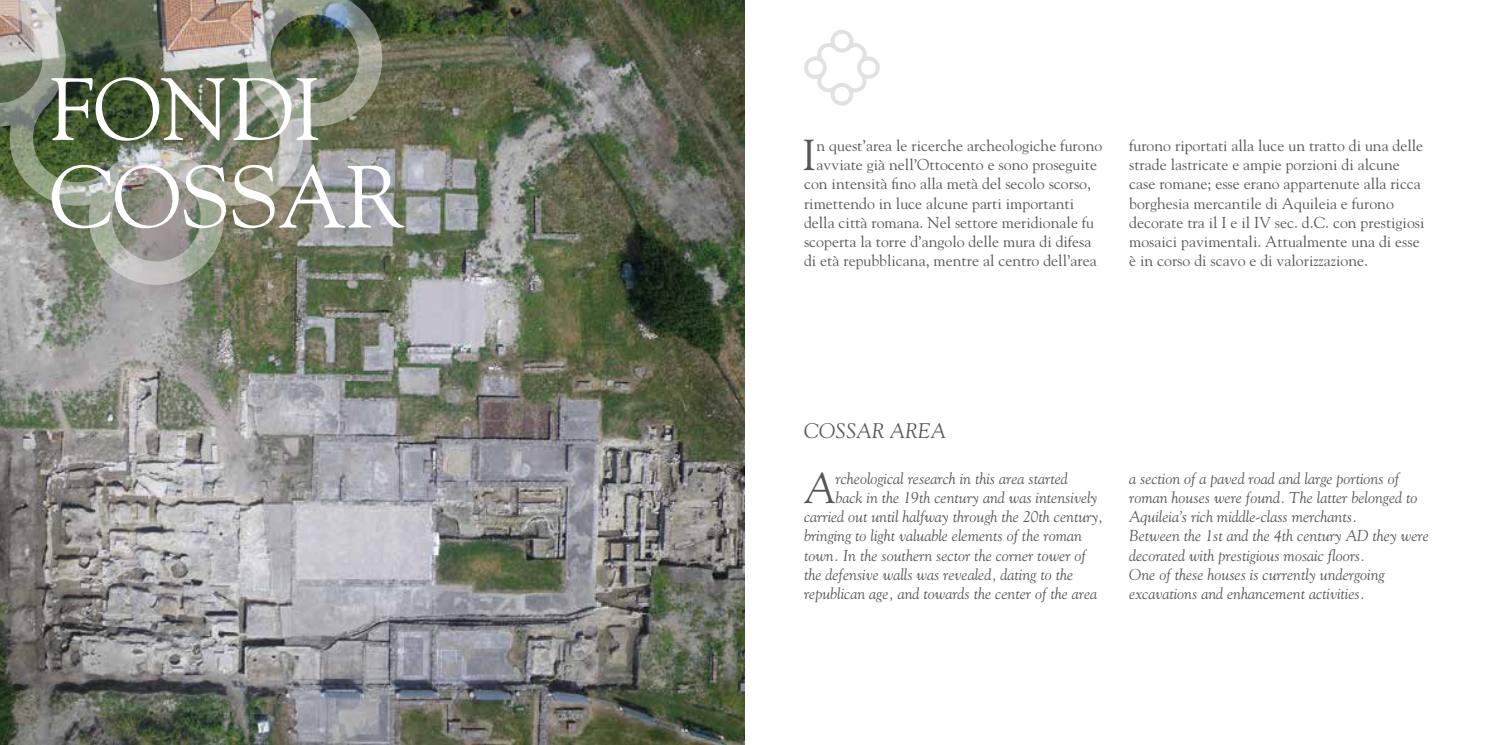
<style>
.page{position:relative;width:1489px;height:745px;background:#fff}
.page>*{position:absolute;margin:0;border:0;box-sizing:border-box;transform-origin:0 0}
.t1{font:87.5px/87.5px "Goudy Std";color:#fff}
.t2{font:43.05px "Goudy Std";color:#575756}
.t3{font:italic 43.05px "Goudy Std";color:#575756}
.t4{font:italic 21px "Goudy Std";color:#575756}
.t5{font:15.75px/19.2px "Goudy Std";color:#575756}
.t6{font:italic 15.75px/19.2px "Goudy Std";color:#575756}
</style>
<div class="page">
<img style="left:0;top:0;width:744px;height:744px">
<img style="left:0;top:0;width:384px;height:286px">
<svg style="left:804px;top:30px;width:76px;height:76px"></svg>
<h1 class="t1" style="left:50px;top:64px;width:266px">Fondi<br>Cossar</h1>
<h2 class="t2" style="left:802px;top:128px;width:16px">I</h2>
<p class="t5" style="left:816px;top:135px;width:287px">n quest’area le ricerche archeologiche furono</p>
<p class="t5" style="left:816px;top:155px;width:282px">avviate già nell’Ottocento e sono proseguite</p>
<p class="t5" style="left:804px;top:174px;width:288px">con intensità fino alla metà del secolo scorso,</p>
<p class="t5" style="left:804px;top:193px;width:271px">rimettendo in luce alcune parti importanti</p>
<p class="t5" style="left:804px;top:212px;width:291px">della città romana. Nel settore meridionale fu</p>
<p class="t5" style="left:804px;top:232px;width:289px">scoperta la torre d’angolo delle mura di difesa</p>
<p class="t5" style="left:804px;top:251px;width:294px">di età repubblicana, mentre al centro dell’area</p>
<p class="t5" style="left:1129px;top:135px;width:297px">furono riportati alla luce un tratto di una delle strade lastricate e ampie porzioni di alcune case romane; esse erano appartenute alla ricca borghesia mercantile di Aquileia e furono decorate tra il I e il IV sec. d.C. con prestigiosi mosaici pavimentali. Attualmente una di esse è in corso di scavo e di valorizzazione.</p>
<h3 class="t4" style="left:804px;top:417px;width:30px">Cossar</h3>
<h3 class="t4" style="left:889px;top:417px;width:30px">Area</h3>
<h2 class="t3" style="left:804px;top:461px;width:33px">A</h2>
<p class="t6" style="left:835px;top:468px;width:234px">rcheological research in this area started</p>
<p class="t6" style="left:835px;top:487px;width:263px">back in the 19th century and was intensively</p>
<p class="t6" style="left:804px;top:506px;width:301px">carried out until halfway through the 20th century,</p>
<p class="t6" style="left:804px;top:526px;width:279px">bringing to light valuable elements of the roman</p>
<p class="t6" style="left:804px;top:545px;width:283px">town. In the southern sector the corner tower of</p>
<p class="t6" style="left:804px;top:564px;width:270px">the defensive walls was revealed, dating to the</p>
<p class="t6" style="left:804px;top:583px;width:295px">republican age, and towards the center of the area</p>
<p class="t6" style="left:1129px;top:468px;width:301px">a section of a paved road and large portions of roman houses were found. The latter belonged to Aquileia’s rich middle-class merchants.<br>Between the 1st and the 4th century AD they were decorated with prestigious mosaic floors.<br>One of these houses is currently undergoing excavations and enhancement activities.</p>
</div>
